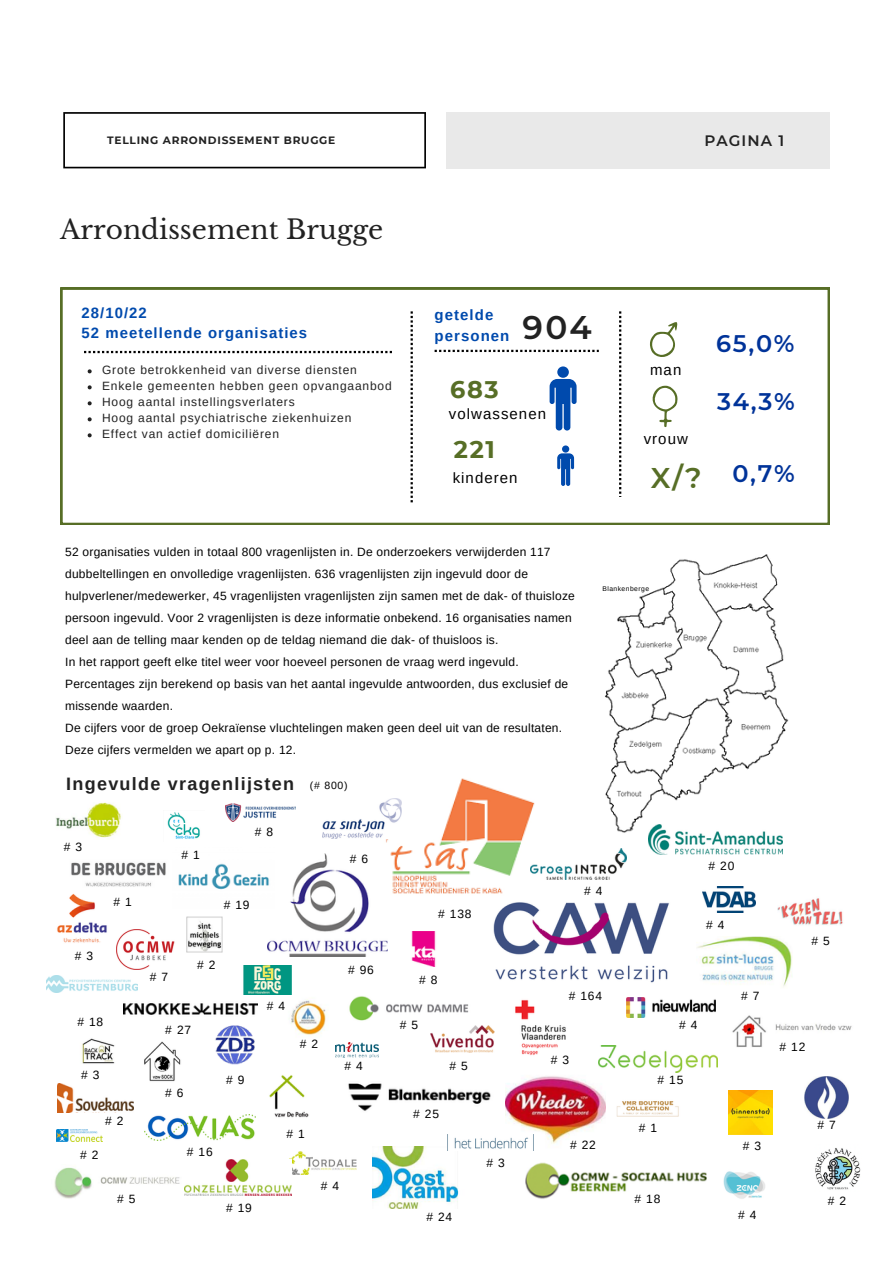
<style>
.page{position:relative;width:893px;height:1264px;background:#fff}
.page>*{position:absolute;margin:0;border:0;box-sizing:border-box;transform-origin:0 0}
.t1{font:600 32.7px "Montserrat";color:#222}
.t2{font:26.4px "Libre Baskerville";color:#222}
.t3{font:600 24px "Montserrat";color:#039}
.t4{font:700 24px "Montserrat";letter-spacing:.07em;color:#576e26}
.t5{font:700 18px "Arimo";letter-spacing:.07em;color:#222}
.t6{font:600 15.15px "Montserrat";letter-spacing:.07em;color:#222}
.t7{font:15px "Arimo";letter-spacing:.07em;color:#000}
.t8{font:700 15px/20.2px "Arimo";letter-spacing:.07em;color:#004aad}
.t9{font:700 14.85px/20px "Arimo";letter-spacing:.07em;color:#004aad}
.t10{font:12px/22px "Arimo";letter-spacing:.02em;color:#000}
.t11{font:12px/16px "Arimo";letter-spacing:.07em;color:#222}
.t12{font:700 10.65px "Montserrat";letter-spacing:.07em;color:#222}
.t13{font:10.5px "Arimo";color:#000}
.t14{font:6.75px "Arimo";letter-spacing:.07em;color:#000}
.s1{font-size:28.5px;color:#576e26}
</style>
<div class="page">
<svg style="left:63px;top:112px;width:363px;height:56px"></svg>
<div style="left:446px;top:113px;width:383px;height:56px;background:#e9e9e9"></div>
<svg style="left:60px;top:288px;width:769px;height:237px"></svg>
<svg style="left:88px;top:369px;width:4px;height:4px"></svg>
<svg style="left:88px;top:385px;width:4px;height:4px"></svg>
<svg style="left:88px;top:401px;width:4px;height:4px"></svg>
<svg style="left:88px;top:417px;width:4px;height:4px"></svg>
<svg style="left:88px;top:433px;width:4px;height:4px"></svg>
<svg style="left:84px;top:351px;width:308px;height:2px"></svg>
<svg style="left:410px;top:311px;width:3px;height:191px"></svg>
<svg style="left:619px;top:311px;width:2px;height:186px"></svg>
<svg style="left:649px;top:322px;width:28px;height:38px"></svg>
<svg style="left:649px;top:386px;width:28px;height:41px"></svg>
<svg style="left:434px;top:350px;width:164px;height:2px"></svg>
<div style="left:557px;top:366px;width:12px;height:12px;background:#004aad;border-radius:50%"></div>
<svg style="left:549px;top:379px;width:27px;height:51px"></svg>
<div style="left:562px;top:445px;width:7px;height:7px;background:#004aad;border-radius:50%"></div>
<svg style="left:557px;top:453px;width:17px;height:33px"></svg>
<img style="left:493px;top:902px;width:176px;height:81px">
<img style="left:804px;top:1076px;width:44px;height:42px">
<img style="left:605px;top:554px;width:184px;height:308px">
<img style="left:386px;top:778px;width:149px;height:116px">
<img style="left:777px;top:898px;width:66px;height:27px">
<img style="left:57px;top:893px;width:50px;height:50px">
<img style="left:323px;top:798px;width:78px;height:40px">
<img style="left:697px;top:936px;width:95px;height:51px">
<img style="left:723px;top:1171px;width:42px;height:28px">
<img style="left:81px;top:1038px;width:34px;height:26px">
<img style="left:335px;top:1048px;width:158px;height:63px">
<img style="left:505px;top:1076px;width:100px;height:75px">
<img style="left:335px;top:1042px;width:43px;height:15px">
<img style="left:167px;top:812px;width:33px;height:27px">
<img style="left:56px;top:1129px;width:47px;height:12px">
<img style="left:144px;top:1114px;width:112px;height:26px">
<img style="left:289px;top:1151px;width:67px;height:23px">
<img style="left:531px;top:848px;width:95px;height:31px">
<img style="left:372px;top:1146px;width:87px;height:62px">
<img style="left:447px;top:1134px;width:87px;height:16px">
<img style="left:598px;top:1045px;width:119px;height:27px">
<img style="left:732px;top:1015px;width:120px;height:32px">
<img style="left:56px;top:802px;width:65px;height:36px">
<img style="left:282px;top:994px;width:44px;height:41px">
<img style="left:268px;top:853px;width:119px;height:103px">
<img style="left:178px;top:853px;width:96px;height:56px">
<img style="left:411px;top:931px;width:25px;height:35px">
<img style="left:515px;top:999px;width:51px;height:57px">
<img style="left:525px;top:1162px;width:181px;height:37px">
<img style="left:116px;top:929px;width:59px;height:40px">
<img style="left:124px;top:994px;width:134px;height:21px">
<img style="left:215px;top:1025px;width:40px;height:40px">
<img style="left:54px;top:1167px;width:126px;height:32px">
<img style="left:648px;top:825px;width:134px;height:29px">
<img style="left:226px;top:803px;width:69px;height:18px">
<img style="left:243px;top:965px;width:49px;height:29px">
<img style="left:185px;top:1159px;width:107px;height:36px">
<img style="left:47px;top:975px;width:91px;height:17px">
<img style="left:186px;top:916px;width:36px;height:36px">
<img style="left:349px;top:996px;width:120px;height:25px">
<img style="left:57px;top:1083px;width:77px;height:29px">
<img style="left:702px;top:886px;width:53px;height:26px">
<img style="left:430px;top:1025px;width:64px;height:27px">
<img style="left:616px;top:1101px;width:63px;height:16px">
<img style="left:728px;top:1090px;width:44px;height:44px">
<img style="left:269px;top:1075px;width:40px;height:43px">
<img style="left:626px;top:997px;width:89px;height:20px">
<img style="left:144px;top:1041px;width:37px;height:41px">
<img style="left:815px;top:1148px;width:46px;height:42px">
<img style="left:71px;top:862px;width:95px;height:25px">
<p class="t12" style="left:107px;top:134px;width:230px">TELLING ARRONDISSEMENT BRUGGE</p>
<p class="t6" style="left:704px;top:131px;width:81px">PAGINA 1</p>
<h2 class="t2" style="left:60px;top:213px;width:324px">Arrondissement Brugge</h2>
<p class="t9" style="left:82px;top:303px;width:227px">28/10/22<br>52 meetellende organisaties</p>
<p class="t11" style="left:102px;top:362px;width:291px">Grote betrokkenheid van diverse diensten Enkele gemeenten hebben geen opvangaanbod Hoog aantal instellingsverlaters<br>Hoog aantal psychiatrische ziekenhuizen<br>Effect van actief domiciliëren</p>
<p class="t8" style="left:434px;top:305px;width:76px">getelde personen</p>
<h3 class="t4" style="left:450px;top:374px;width:50px">683</h3>
<h1 class="t1" style="left:522px;top:307px;width:71px">904</h1>
<p class="t7" style="left:449px;top:405px;width:99px">volwassenen</p>
<h3 class="t4" style="left:454px;top:435px;width:43px">221</h3>
<p class="t7" style="left:452px;top:469px;width:66px">kinderen</p>
<p class="t7" style="left:650px;top:361px;width:33px">man</p>
<p class="t7" style="left:643px;top:430px;width:46px">vrouw</p>
<h3 class="t3" style="left:716px;top:329px;width:80px">65,0%</h3>
<h3 class="t3" style="left:717px;top:387px;width:79px">34,3%</h3>
<h3 class="t3" style="left:651px;top:459px;width:145px"><span class="s1">X/?</span> 0,7%</h3>
<p class="t10" style="left:65px;top:540px;width:511px">52 organisaties vulden in totaal 800 vragenlijsten in. De onderzoekers verwijderden 117 dubbeltellingen en onvolledige vragenlijsten. 636 vragenlijsten zijn ingevuld door de hulpverlener/medewerker, 45 vragenlijsten vragenlijsten zijn samen met de dak- of thuisloze persoon ingevuld. Voor 2 vragenlijsten is deze informatie onbekend. 16 organisaties namen deel aan de telling maar kenden op de teldag niemand die dak- of thuisloos is.<br>In het rapport geeft elke titel weer voor hoeveel personen de vraag werd ingevuld.<br>Percentages zijn berekend op basis van het aantal ingevulde antwoorden, dus exclusief de missende waarden.<br>De cijfers voor de groep Oekraïense vluchtelingen maken geen deel uit van de resultaten.<br>Deze cijfers vermelden we apart op p. 12.</p>
<h3 class="t5" style="left:66px;top:773px;width:229px">Ingevulde vragenlijsten</h3>
<p class="t10" style="left:64px;top:835px;width:20px"># 3</p>
<p class="t10" style="left:181px;top:844px;width:20px"># 1</p>
<p class="t10" style="left:255px;top:821px;width:20px"># 8</p>
<p class="t13" style="left:310px;top:779px;width:39px">(# 800)</p>
<p class="t10" style="left:350px;top:848px;width:20px"># 6</p>
<p class="t14" style="left:602px;top:585px;width:48px">Blankenberge</p>
<p class="t10" style="left:708px;top:854px;width:27px"># 20</p>
<p class="t10" style="left:113px;top:890px;width:20px"># 1</p>
<p class="t10" style="left:224px;top:893px;width:27px"># 19</p>
<p class="t10" style="left:438px;top:902px;width:35px"># 138</p>
<p class="t10" style="left:584px;top:880px;width:20px"># 4</p>
<p class="t10" style="left:706px;top:913px;width:20px"># 4</p>
<p class="t10" style="left:811px;top:930px;width:20px"># 5</p>
<p class="t10" style="left:75px;top:945px;width:20px"># 3</p>
<p class="t10" style="left:150px;top:965px;width:20px"># 7</p>
<p class="t10" style="left:197px;top:954px;width:20px"># 2</p>
<p class="t10" style="left:348px;top:958px;width:27px"># 96</p>
<p class="t10" style="left:419px;top:968px;width:20px"># 8</p>
<p class="t10" style="left:267px;top:994px;width:20px"># 4</p>
<p class="t10" style="left:568px;top:984px;width:35px"># 164</p>
<p class="t10" style="left:741px;top:984px;width:20px"># 7</p>
<p class="t10" style="left:77px;top:1010px;width:27px"># 18</p>
<p class="t10" style="left:165px;top:1018px;width:27px"># 27</p>
<p class="t10" style="left:400px;top:1013px;width:20px"># 5</p>
<p class="t10" style="left:679px;top:1013px;width:20px"># 4</p>
<p class="t10" style="left:300px;top:1033px;width:20px"># 2</p>
<p class="t10" style="left:779px;top:1035px;width:27px"># 12</p>
<p class="t10" style="left:81px;top:1063px;width:20px"># 3</p>
<p class="t10" style="left:226px;top:1068px;width:20px"># 9</p>
<p class="t10" style="left:344px;top:1054px;width:20px"># 4</p>
<p class="t10" style="left:449px;top:1054px;width:20px"># 5</p>
<p class="t10" style="left:550px;top:1048px;width:20px"># 3</p>
<p class="t10" style="left:657px;top:1069px;width:27px"># 15</p>
<p class="t10" style="left:165px;top:1082px;width:20px"># 6</p>
<p class="t10" style="left:105px;top:1109px;width:20px"># 2</p>
<p class="t10" style="left:286px;top:1123px;width:20px"># 1</p>
<p class="t10" style="left:413px;top:1102px;width:27px"># 25</p>
<p class="t10" style="left:638px;top:1116px;width:20px"># 1</p>
<p class="t10" style="left:817px;top:1113px;width:20px"># 7</p>
<p class="t10" style="left:80px;top:1143px;width:20px"># 2</p>
<p class="t10" style="left:187px;top:1140px;width:27px"># 16</p>
<p class="t10" style="left:486px;top:1151px;width:20px"># 3</p>
<p class="t10" style="left:570px;top:1133px;width:27px"># 22</p>
<p class="t10" style="left:742px;top:1135px;width:20px"># 3</p>
<p class="t10" style="left:321px;top:1174px;width:20px"># 4</p>
<p class="t10" style="left:117px;top:1187px;width:20px"># 5</p>
<p class="t10" style="left:226px;top:1196px;width:27px"># 19</p>
<p class="t10" style="left:426px;top:1205px;width:27px"># 24</p>
<p class="t10" style="left:634px;top:1188px;width:27px"># 18</p>
<p class="t10" style="left:738px;top:1203px;width:20px"># 4</p>
<p class="t10" style="left:827px;top:1189px;width:20px"># 2</p>
</div>
